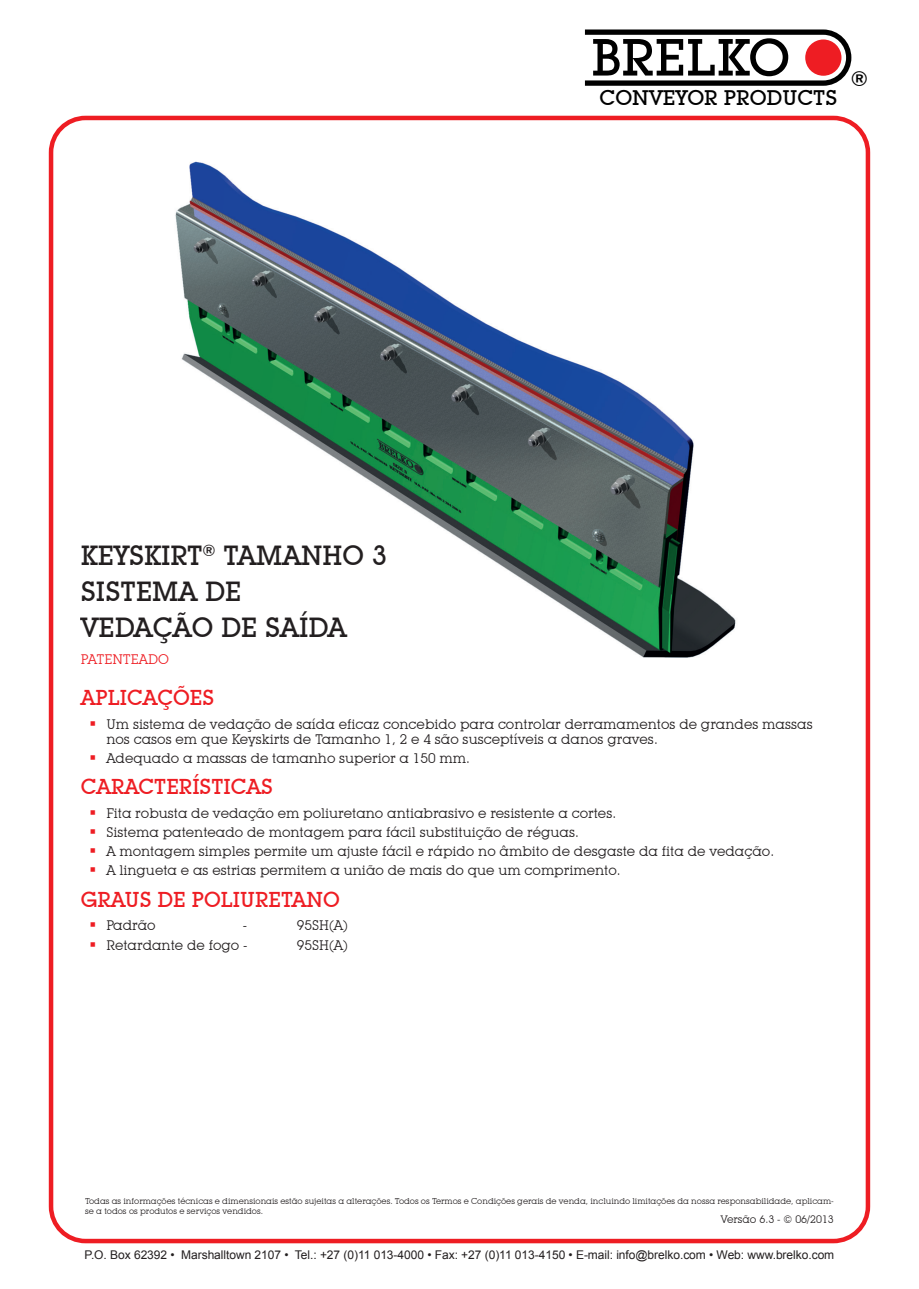
<style>
.page{position:relative;width:919px;height:1289px;background:#fff}
.page>*{position:absolute;margin:0;border:0;box-sizing:border-box;transform-origin:0 0}
.t1{font:500 51.3px "Lubalin Graph IT Cby BT";color:#000}
.t2{font:500 27px/36px "Lubalin Graph IT Cby BT";color:#231f20}
.t3{font:500 21px "Lubalin Graph IT Cby BT";color:#ee1d23}
.t4{font:500 20.55px "Lubalin Graph IT Cby BT";color:#000}
.t5{font:13.5px/19.2px "Lubalin Graph IT Cby BT";color:#231f20}
.t6{font:13.5px "Lubalin Graph IT Cby BT";color:#ee1d23}
.t7{font:12px "Arial";letter-spacing:-.005em;color:#231f20}
.t8{font:10.5px "Lubalin Graph IT Cby BT";color:#231f20}
.t9{font:8.25px/9.9px "Lubalin Graph IT Cby BT";color:#231f20}
</style>
<div class="page">
<svg style="left:585px;top:29px;width:266px;height:57px"></svg>
<div style="left:805px;top:39px;width:36px;height:37px;background:#ee1d23;border-radius:50%"></div>
<div style="left:49px;top:116px;width:821px;height:1127px;border:4px solid #ee1d23;border-radius:34px"></div>
<img style="left:175px;top:161px;width:561px;height:497px">
<h1 class="t1" style="left:591px;top:26px;width:200px">BRELKO</h1>
<h3 class="t4" style="left:599px;top:85px;width:239px">CONVEYOR PRODUCTS</h3>
<h3 class="t4" style="left:850px;top:66px;width:19px">®</h3>
<h2 class="t2" style="left:81px;top:537px;width:308px">KEYSKIRT<sup>®</sup> TAMANHO 3<br>SISTEMA DE<br>VEDAÇÃO DE SAÍDA</h2>
<p class="t6" style="left:81px;top:650px;width:89px">PATENTEADO</p>
<h3 class="t3" style="left:81px;top:685px;width:135px">APLICAÇÕES</h3>
<p class="t5" style="left:106px;top:716px;width:707px;line-height:15px">Um sistema de vedação de saída eficaz concebido para controlar derramamentos de grandes massas nos casos em que Keyskirts de Tamanho 1, 2 e 4 são susceptíveis a danos graves.</p>
<p class="t5" style="left:106px;top:748px;width:365px">Adequado a massas de tamanho superior a 150 mm.</p>
<h3 class="t3" style="left:81px;top:774px;width:193px">CARACTERÍSTICAS</h3>
<p class="t5" style="left:106px;top:803px;width:669px">Fita robusta de vedação em poliuretano antiabrasivo e resistente a cortes.<br>Sistema patenteado de montagem para fácil substituição de réguas.<br>A montagem simples permite um ajuste fácil e rápido no âmbito de desgaste da fita de vedação.<br>A lingueta e as estrias permitem a união de mais do que um comprimento.</p>
<h3 class="t3" style="left:81px;top:886px;width:260px">GRAUS DE POLIURETANO</h3>
<p class="t5" style="left:106px;top:915px;width:51px">Padrão</p>
<p class="t5" style="left:243px;top:915px;width:6px">-</p>
<p class="t5" style="left:297px;top:915px;width:52px">95SH(A)</p>
<p class="t5" style="left:106px;top:935px;width:143px">Retardante de fogo -</p>
<p class="t5" style="left:297px;top:935px;width:52px">95SH(A)</p>
<p class="t9" style="left:85px;top:1195px;width:750px">Todas as informações técnicas e dimensionais estão sujeitas a alterações. Todos os Termos e Condições gerais de venda, incluindo limitações da nossa responsabilidade, aplicam&shy;se a todos os produtos e serviços vendidos.</p>
<p class="t8" style="left:721px;top:1212px;width:114px">Versão 6.3 - © 06/2013</p>
<p class="t7" style="left:85px;top:1246px;width:751px">P.O. Box 62392 • Marshalltown 2107 • Tel.: +27 (0)11 013-4000 • Fax: +27 (0)11 013-4150 • E-mail: info@brelko.com • Web: www.brelko.com</p>
</div>
